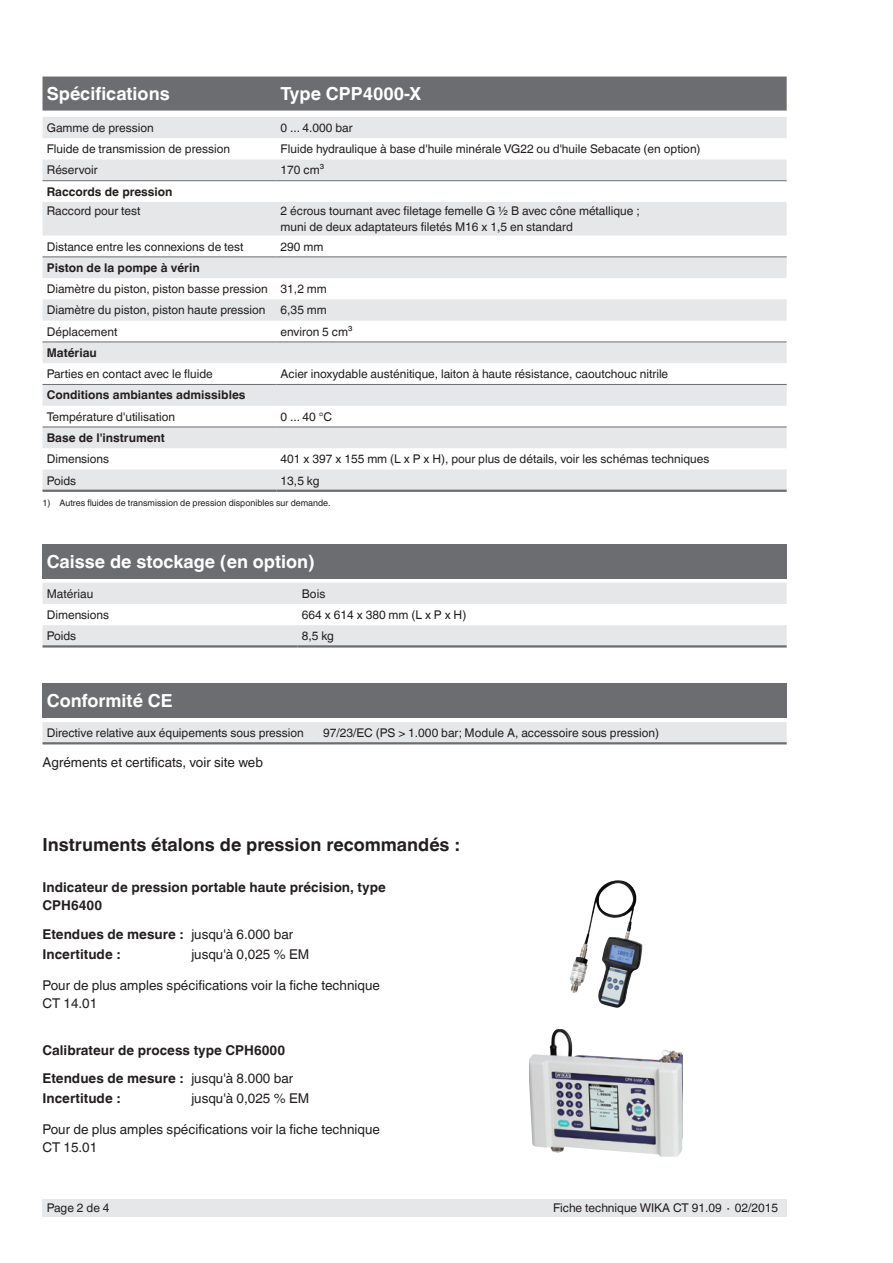
<style>
.page{position:relative;width:893px;height:1263px;background:#fff}
.page>*{position:absolute;margin:0;border:0;box-sizing:border-box;transform-origin:0 0}
.t1{font:700 18px "Helvetica World";color:#fff}
.t2{font:700 18px "Helvetica World";color:#231f20}
.t3{font:13.5px/18px "Helvetica World";color:#231f20}
.t4{font:700 13.5px/18px "Helvetica World";color:#231f20}
.t5{font:12px/16.5px "Helvetica World";color:#231f20}
.t6{font:700 12px "Helvetica World";color:#231f20}
.t7{font:9px "Helvetica World";color:#231f20}
.s1{font-weight:400}
</style>
<div class="page">
<div style="left:43px;top:1199px;width:744px;height:17px;background:#e6e7e9"></div>
<img style="left:570px;top:899px;width:72px;height:109px">
<img style="left:529px;top:1029px;width:154px;height:128px">
<div style="left:43px;top:77px;width:744px;height:34px;background:#6c6d70"></div>
<svg style="left:43px;top:117px;width:744px;height:373px;fill:#e6e7e9"></svg>
<hr style="left:43px;top:180px;width:233px;height:1px;background:#6c6d70">
<hr style="left:276px;top:180px;width:511px;height:1px;background:#6c6d70">
<hr style="left:43px;top:256px;width:233px;height:1px;background:#6c6d70">
<hr style="left:276px;top:256px;width:511px;height:1px;background:#6c6d70">
<hr style="left:43px;top:342px;width:233px;height:1px;background:#6c6d70">
<hr style="left:276px;top:342px;width:511px;height:1px;background:#6c6d70">
<hr style="left:43px;top:384px;width:233px;height:1px;background:#6c6d70">
<hr style="left:276px;top:384px;width:511px;height:1px;background:#6c6d70">
<hr style="left:43px;top:427px;width:233px;height:1px;background:#6c6d70">
<hr style="left:276px;top:427px;width:511px;height:1px;background:#6c6d70">
<hr style="left:43px;top:490px;width:233px;height:2px;background:#6c6d70">
<hr style="left:276px;top:490px;width:511px;height:2px;background:#6c6d70">
<div style="left:43px;top:544px;width:744px;height:34px;background:#6c6d70"></div>
<svg style="left:43px;top:583px;width:744px;height:62px;fill:#e6e7e9"></svg>
<hr style="left:43px;top:645px;width:255px;height:2px;background:#6c6d70">
<hr style="left:298px;top:645px;width:489px;height:2px;background:#6c6d70">
<div style="left:43px;top:683px;width:744px;height:34px;background:#6c6d70"></div>
<div style="left:43px;top:722px;width:744px;height:20px;background:#e6e7e9"></div>
<hr style="left:43px;top:742px;width:276px;height:2px;background:#6c6d70">
<hr style="left:319px;top:742px;width:468px;height:2px;background:#6c6d70">
<h1 class="t1" style="left:47px;top:83px;width:124px">Spécifications</h1>
<h1 class="t1" style="left:281px;top:83px;width:142px">Type CPP4000-X</h1>
<p class="t5" style="left:47px;top:119px;width:108px">Gamme de pression</p>
<p class="t5" style="left:281px;top:119px;width:74px">0 ... 4.000 bar</p>
<p class="t5" style="left:47px;top:141px;width:185px">Fluide de transmission de pression</p>
<p class="t5" style="left:281px;top:141px;width:421px">Fluide hydraulique à base d'huile minérale VG22 ou d'huile Sebacate (en option)</p>
<p class="t5" style="left:47px;top:162px;width:53px">Réservoir</p>
<p class="t5" style="left:281px;top:162px;width:45px">170 cm³</p>
<p class="t6" style="left:47px;top:184px;width:127px">Raccords de pression</p>
<p class="t5" style="left:47px;top:202px;width:95px">Raccord pour test</p>
<p class="t5" style="left:281px;top:202px;width:361px">2 écrous tournant avec filetage femelle G ½ B avec cône métallique ; muni de deux adaptateurs filetés M16 x 1,5 en standard</p>
<p class="t5" style="left:47px;top:238px;width:198px">Distance entre les connexions de test</p>
<p class="t5" style="left:281px;top:238px;width:44px">290 mm</p>
<p class="t6" style="left:47px;top:261px;width:154px">Piston de la pompe à vérin</p>
<p class="t5" style="left:47px;top:278px;width:282px;line-height:21.3px">Diamètre du piston, piston basse pression 31,2 mm<br>Diamètre du piston, piston haute pression</p>
<p class="t5" style="left:281px;top:302px;width:48px">6,35 mm</p>
<p class="t5" style="left:47px;top:323px;width:72px">Déplacement</p>
<p class="t5" style="left:281px;top:323px;width:73px">environ 5 cm³</p>
<p class="t6" style="left:47px;top:346px;width:52px">Matériau</p>
<p class="t5" style="left:47px;top:366px;width:168px">Parties en contact avec le fluide</p>
<p class="t5" style="left:281px;top:366px;width:389px">Acier inoxydable austénitique, laiton à haute résistance, caoutchouc nitrile</p>
<p class="t6" style="left:47px;top:388px;width:200px">Conditions ambiantes admissibles</p>
<p class="t5" style="left:47px;top:408px;width:130px">Température d'utilisation</p>
<p class="t5" style="left:281px;top:408px;width:53px">0 ... 40 °C</p>
<p class="t6" style="left:47px;top:431px;width:120px">Base de l'instrument</p>
<p class="t5" style="left:47px;top:451px;width:64px">Dimensions</p>
<p class="t5" style="left:281px;top:451px;width:430px">401 x 397 x 155 mm (L x P x H), pour plus de détails, voir les schémas techniques</p>
<p class="t5" style="left:47px;top:472px;width:31px">Poids</p>
<p class="t5" style="left:281px;top:472px;width:40px">13,5 kg</p>
<p class="t7" style="left:43px;top:497px;width:290px">1) Autres fluides de transmission de pression disponibles sur demande.</p>
<h1 class="t1" style="left:47px;top:551px;width:270px">Caisse de stockage (en option)</h1>
<p class="t5" style="left:47px;top:585px;width:48px">Matériau</p>
<p class="t5" style="left:302px;top:585px;width:25px">Bois</p>
<p class="t5" style="left:47px;top:606px;width:64px">Dimensions</p>
<p class="t5" style="left:302px;top:606px;width:166px">664 x 614 x 380 mm (L x P x H)</p>
<p class="t5" style="left:47px;top:628px;width:31px">Poids</p>
<p class="t5" style="left:302px;top:628px;width:34px">8,5 kg</p>
<h1 class="t1" style="left:47px;top:690px;width:127px">Conformité CE</h1>
<p class="t5" style="left:47px;top:725px;width:259px">Directive relative aux équipements sous pression</p>
<p class="t5" style="left:323px;top:725px;width:337px">97/23/EC (PS &gt; 1.000 bar; Module A, accessoire sous pression)</p>
<p class="t3" style="left:43px;top:753px;width:222px">Agréments et certificats, voir site web</p>
<h1 class="t2" style="left:43px;top:834px;width:418px">Instruments étalons de pression recommandés :</h1>
<p class="t4" style="left:43px;top:878px;width:345px">Indicateur de pression portable haute précision, type<br>CPH6400</p>
<p class="t4" style="left:43px;top:924px;width:252px;line-height:20.2px">Etendues de mesure : <span class="s1">jusqu'à 6.000 bar<br></span>Incertitude :</p>
<p class="t3" style="left:191px;top:945px;width:119px">jusqu'à 0,025 % EM</p>
<p class="t3" style="left:43px;top:976px;width:339px">Pour de plus amples spécifications voir la fiche technique<br>CT 14.01</p>
<p class="t4" style="left:43px;top:1036px;width:252px;line-height:28.3px">Calibrateur de process type CPH6000<br>Etendues de mesure : <span class="s1">jusqu'à 8.000 bar</span></p>
<p class="t4" style="left:43px;top:1090px;width:79px">Incertitude :</p>
<p class="t3" style="left:191px;top:1090px;width:119px">jusqu'à 0,025 % EM</p>
<p class="t3" style="left:43px;top:1121px;width:339px">Pour de plus amples spécifications voir la fiche technique<br>CT 15.01</p>
<p class="t5" style="left:47px;top:1199px;width:64px">Page 2 de 4</p>
<p class="t5" style="left:553px;top:1199px;width:227px">Fiche technique WIKA CT 91.09 ∙ 02/2015</p>
</div>
